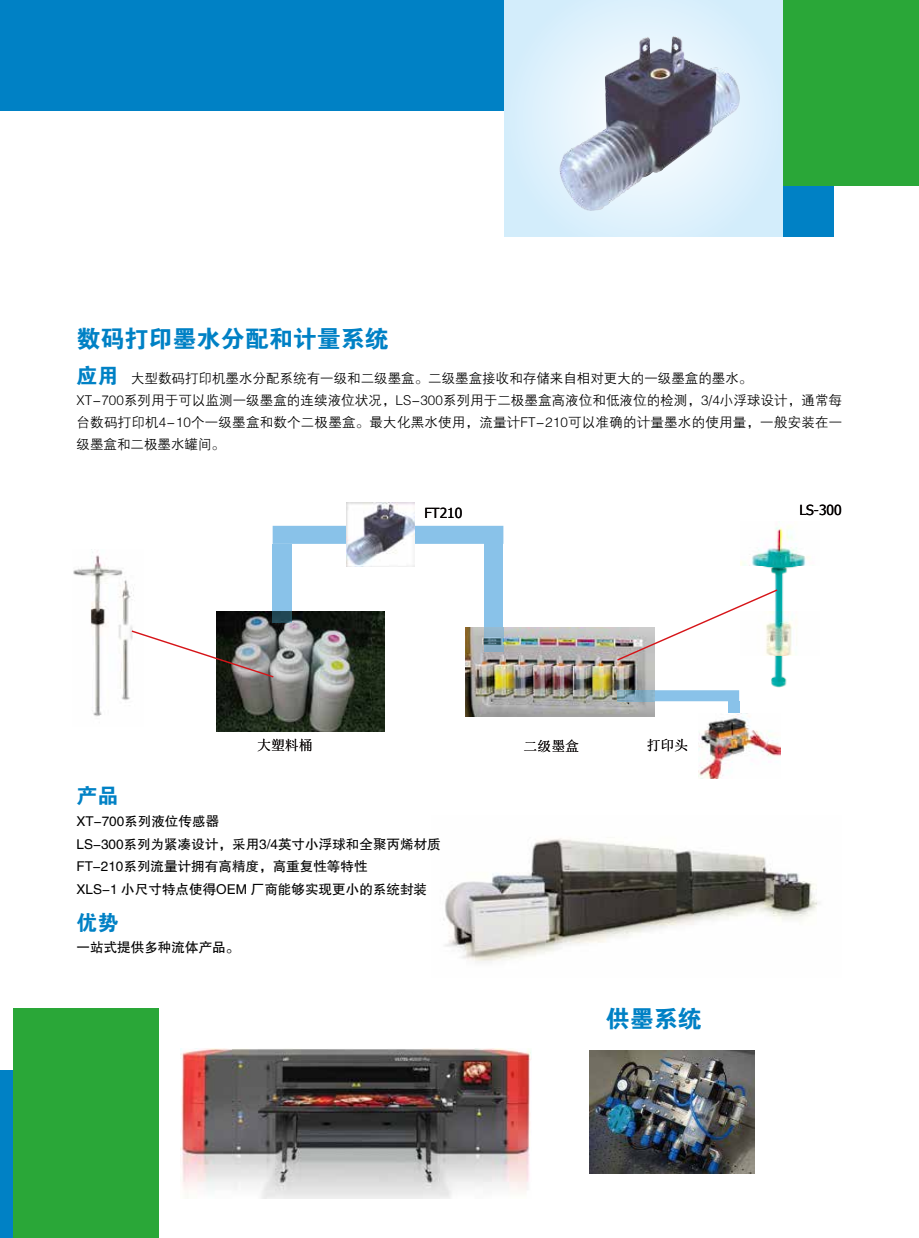
<style>
.page{position:relative;width:919px;height:1238px;background:#fff}
.page>*{position:absolute;margin:0;border:0;box-sizing:border-box;transform-origin:0 0}
.t1{font:24px "FZDHTJW GB1 0";color:#0081c5}
.t2{font:21px "FZDHTJW GB1 0";color:#0081c5}
.t3{font:13.8px "Sim Sun";color:#040000}
.t4{font:13.8px "Tahoma";color:#040000}
.t5{font:13.5px/21.8px "FZZDXJW GB1 0";letter-spacing:.005em;color:#000}
.t6{font:13.5px/22.5px "FZHTJW GB1 0";color:#000}
.s1{font-family:"FZDHTJW GB1 0";font-size:21px;color:#0081c5}
</style>
<div class="page">
<img style="left:443px;top:838px;width:375px;height:124px">
<div style="left:0;top:0;width:900px;height:111px;background:#0081c5"></div>
<div style="left:782px;top:185px;width:51px;height:51px;background:#0081c5"></div>
<div style="left:782px;top:0;width:136px;height:185px;background:#2aa738"></div>
<div style="left:504px;top:0;width:278px;height:236px;background:#d9effc"></div>
<div style="left:13px;top:1008px;width:146px;height:229px;background:#2aa738"></div>
<div style="left:0;top:1070px;width:13px;height:167px;background:#0081c5"></div>
<img style="left:181px;top:1048px;width:350px;height:150px">
<img style="left:558px;top:36px;width:182px;height:175px">
<img style="left:216px;top:611px;width:168px;height:120px">
<img style="left:465px;top:627px;width:190px;height:89px">
<img style="left:346px;top:503px;width:69px;height:63px">
<img style="left:698px;top:713px;width:82px;height:65px">
<div style="left:272px;top:544px;width:20px;height:67px;background:#89c2e9"></div>
<img style="left:272px;top:611px;width:20px;height:11px">
<div style="left:272px;top:526px;width:231px;height:18px;background:#89c2e9"></div>
<img style="left:346px;top:526px;width:69px;height:18px">
<div style="left:484px;top:544px;width:19px;height:83px;background:#89c2e9"></div>
<img style="left:484px;top:627px;width:19px;height:24px">
<img style="left:617px;top:690px;width:38px;height:11px">
<svg style="left:655px;top:690px;width:84px;height:23px"></svg>
<img style="left:728px;top:713px;width:11px;height:19px">
<img style="left:740px;top:521px;width:70px;height:167px">
<img style="left:73px;top:552px;width:61px;height:165px">
<svg style="left:617px;top:589px;width:160px;height:71px"></svg>
<svg style="left:132px;top:630px;width:141px;height:47px"></svg>
<img style="left:589px;top:1050px;width:165px;height:123px">
<h1 class="t1" style="left:77px;top:326px;width:313px">数码打印墨水分配和计量系统</h1>
<p class="t5" style="left:77px;top:368px;width:767px"><span class="s1">应用</span> 大型数码打印机墨水分配系统有一级和二级墨盒。二级墨盒接收和存储来自相对更大的一级墨盒的墨水。<br>XT-700系列用于可以监测一级墨盒的连续液位状况，LS-300系列用于二极墨盒高液位和低液位的检测，3/4小浮球设计，通常每台数码打印机4-10个一级墨盒和数个二极墨盒。最大化黑水使用，流量计FT-210可以准确的计量墨水的使用量，一般安装在一级墨盒和二极墨水罐间。</p>
<p class="t4" style="left:424px;top:503px;width:40px">FT210</p>
<p class="t4" style="left:799px;top:500px;width:44px">LS-300</p>
<p class="t3" style="left:257px;top:738px;width:57px">大塑料桶</p>
<p class="t3" style="left:523px;top:738px;width:57px">二级墨盒</p>
<p class="t3" style="left:646px;top:738px;width:43px">打印头</p>
<h2 class="t2" style="left:77px;top:784px;width:44px">产品</h2>
<p class="t6" style="left:77px;top:810px;width:366px">XT-700系列液位传感器<br>LS-300系列为紧凑设计，采用3/4英寸小浮球和全聚丙烯材质<br>FT-210系列流量计拥有高精度，高重复性等特性<br>XLS-1 小尺寸特点使得OEM 厂商能够实现更小的系统封装</p>
<h2 class="t2" style="left:77px;top:910px;width:44px">优势</h2>
<p class="t6" style="left:77px;top:936px;width:164px">一站式提供多种流体产品。</p>
<h1 class="t1" style="left:606px;top:1005px;width:97px">供墨系统</h1>
</div>
